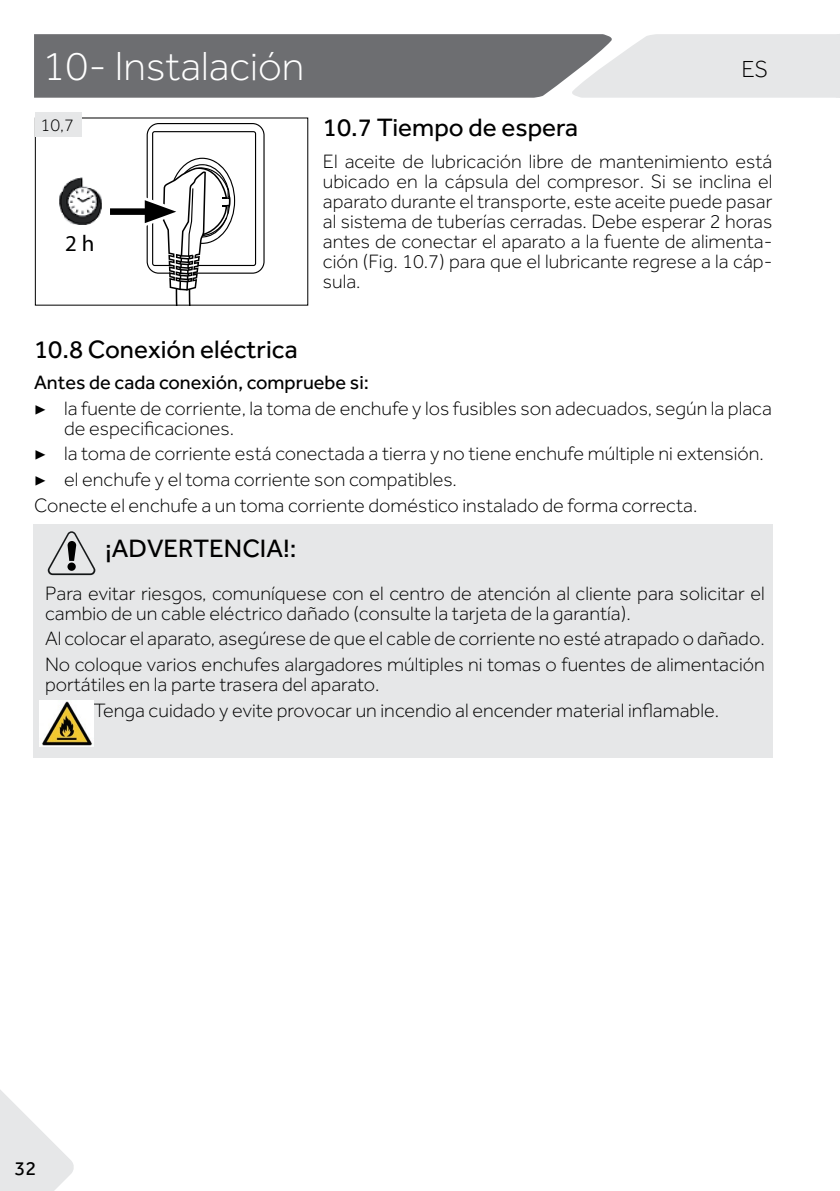
<style>
.page{position:relative;width:840px;height:1191px;background:#fff}
.page>*{position:absolute;margin:0;border:0;box-sizing:border-box;transform-origin:0 0}
.t1{font:300 42px "Effra";color:#fff}
.t2{font:26px "Effra";color:#000}
.t3{font:300 24px "Effra";color:#000}
.t4{font:22.8px "Myriad Pro";color:#000}
.t5{font:300 20px/20px "Effra";color:#000}
.t6{font:20px "Effra";color:#000}
.t7{font:300 18px "Effra";color:#000}
.s1{font-weight:400}
.s2{font-family:"Minion Pro";font-weight:400}
</style>
<div class="page">
<svg style="left:34px;top:34px;width:805px;height:64px;background:#959698"></svg>
<svg style="left:0;top:1090px;width:74px;height:101px"></svg>
<div style="left:33px;top:524px;width:739px;height:234px;background:#e6e7e8"></div>
<svg style="left:48px;top:531px;width:47px;height:44px"></svg>
<div style="left:67px;top:562px;width:9px;height:9px;background:#000;border-radius:50%"></div>
<svg style="left:110px;top:123px;width:154px;height:181px"></svg>
<img style="left:59px;top:177px;width:43px;height:47px">
<div style="left:35px;top:112px;width:47px;height:25px;background:#e6e7e8"></div>
<img style="left:40px;top:700px;width:54px;height:46px">
<h1 class="t1" style="left:43px;top:43px;width:263px">10- Instalación</h1>
<p class="t3" style="left:741px;top:55px;width:28px">ES</p>
<p class="t7" style="left:40px;top:114px;width:35px">10,7</p>
<p class="t4" style="left:65px;top:229px;width:31px">2 h</p>
<h2 class="t2" style="left:323px;top:113px;width:256px">10.7 Tiempo de espera</h2>
<p class="t5" style="left:323px;top:151px;width:451px;text-align:justify">El aceite de lubricación libre de mantenimiento está ubicado en la cápsula del compresor. Si se inclina el aparato durante el transporte, este aceite puede pasar al sistema de tuberías cerradas. Debe esperar 2 horas antes de conectar el aparato a la fuente de alimenta&shy;ción (Fig. 10.7) para que el lubricante regrese a la cáp&shy;sula.</p>
<h2 class="t2" style="left:34px;top:334px;width:265px">10.8 Conexión eléctrica</h2>
<p class="t5" style="left:34px;top:369px;width:739px;line-height:25.6px"><span class="s1">Antes de cada conexión, compruebe si:<br></span><span class="s2">▶</span> la fuente de corriente, la toma de enchufe y los fusibles son adecuados, según la placa</p>
<p class="t5" style="left:34px;top:415px;width:731px;line-height:25.6px;text-indent:30px">de especificaciones.<br><span class="s2">▶</span> la toma de corriente está conectada a tierra y no tiene enchufe múltiple ni extensión. <span class="s2">▶</span> el enchufe y el toma corriente son compatibles.<br>Conecte el enchufe a un toma corriente doméstico instalado de forma correcta.</p>
<h2 class="t2" style="left:105px;top:533px;width:193px">¡ADVERTENCIA!:</h2>
<p class="t5" style="left:45px;top:583px;width:720px">Para evitar riesgos, comuníquese con el centro de atención al cliente para solicitar el cambio de un cable eléctrico dañado (consulte la tarjeta de la garantía).</p>
<p class="t5" style="left:45px;top:626px;width:721px;line-height:25.6px">Al colocar el aparato, asegúrese de que el cable de corriente no esté atrapado o dañado.<br>No coloque varios enchufes alargadores múltiples ni tomas o fuentes de alimentación</p>
<p class="t5" style="left:94px;top:671px;width:626px;line-height:25.6px;text-indent:-49px">portátiles en la parte trasera del aparato.<br>Tenga cuidado y evite provocar un incendio al encender material inflamable.</p>
<p class="t6" style="left:15px;top:1156px;width:23px">32</p>
</div>
